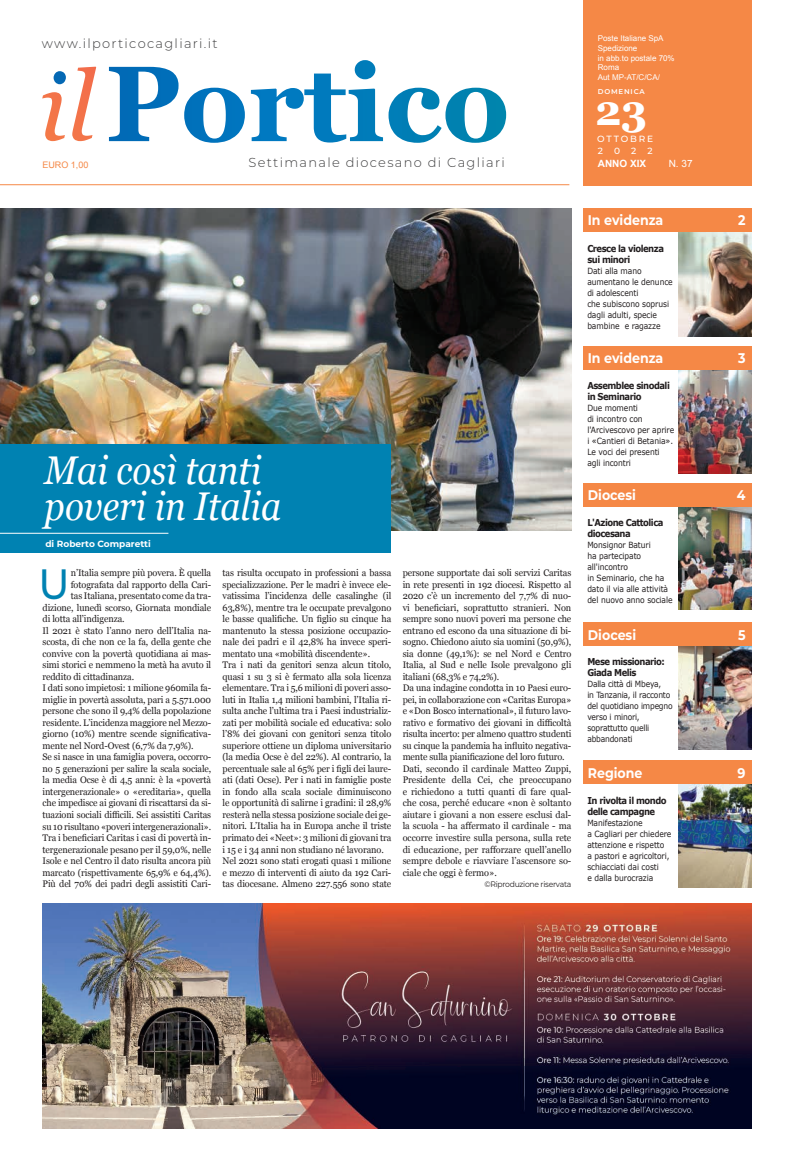
<style>
.page{position:relative;width:794px;height:1163px;background:#fff}
.page>*{position:absolute;margin:0;border:0;box-sizing:border-box;transform-origin:0 0}
.t1{font:500 42.4px "Montserrat";color:#0082b2;scale:.93 1}
.t2{font:700 42px "Georgia";color:#fff}
.t3{font:italic 40px/36px "Georgia";color:#fff;scale:.88 1}
.t4{font:700 14px "Montserrat";color:#fff;scale:.9 1}
.t5{font:300 13px "Montserrat";letter-spacing:.1em;color:#3e3e3f}
.t6{font:700 10px "Arial";color:#fff}
.t7{font:10px "Arial";color:#fff}
.t8{font:9.5px/11.5px "Georgia";letter-spacing:-.01em;color:#231f20;scale:.96 1}
.t9{font:700 9.5px/11px "Verdana";letter-spacing:-.06em;color:#231f20;scale:.89 1}
.t10{font:700 9px "Montserrat";color:#fff}
.t11{font:500 9px/11.6px "Montserrat";letter-spacing:.2em;color:#fff}
.t12{font:9px "Arial";color:#f58846}
.t13{font:8.5px/11px "Verdana";letter-spacing:-.01em;color:#231f20;scale:.89 1}
.t14{font:8px/9.6px "Arial";color:#fff}
.t15{font:8px "Montserrat";letter-spacing:-.035em;color:#231f20;scale:.96 1}
.t16{font:600 7px "Montserrat";letter-spacing:.115em;color:#fff}
</style>
<div class="page">
<div style="left:583px;top:0;width:168px;height:185px;background:#f58846"></div>
<img style="left:678px;top:232px;width:73px;height:104px">
<div style="left:583px;top:208px;width:168px;height:24px;background:#f58846"></div>
<img style="left:678px;top:370px;width:73px;height:103px">
<div style="left:583px;top:346px;width:168px;height:24px;background:#f58846"></div>
<img style="left:678px;top:506px;width:73px;height:103px">
<div style="left:583px;top:482px;width:168px;height:24px;background:#f58846"></div>
<img style="left:678px;top:646px;width:73px;height:103px">
<div style="left:583px;top:622px;width:168px;height:24px;background:#f58846"></div>
<hr style="left:0;top:184px;width:569px;height:1px;background:#f58846">
<svg style="left:42px;top:92px;width:23px;height:49px"></svg>
<svg style="left:72px;top:67px;width:24px;height:74px"></svg>
<svg style="left:54px;top:71px;width:12px;height:13px"></svg>
<svg style="left:109px;top:67px;width:69px;height:74px"></svg>
<svg style="left:184px;top:88px;width:61px;height:55px"></svg>
<svg style="left:251px;top:60px;width:255px;height:83px"></svg>
<img style="left:678px;top:784px;width:73px;height:103px">
<div style="left:583px;top:760px;width:168px;height:24px;background:#f58846"></div>
<img style="left:0;top:208px;width:571px;height:322px">
<div style="left:0;top:444px;width:390px;height:109px;background:#0082b2"></div>
<hr style="left:0;top:533px;width:168px;height:1px;background:#fff">
<img style="left:43px;top:903px;width:708px;height:225px">
<h3 class="t5" style="left:42px;top:35px;width:177px">www.ilporticocagliari.it</h3>
<p class="t12" style="left:42px;top:158px;width:48px">EURO 1,00</p>
<h3 class="t5" style="left:249px;top:154px;width:258px">Settimanale diocesano di Cagliari</h3>
<p class="t14" style="left:598px;top:34px;width:78px">Poste Italiane SpA<br>Spedizione<br>in abb.to postale 70%<br>Roma<br>Aut MP-AT/C/CA/</p>
<p class="t16" style="left:598px;top:86px;width:48px">DOMENICA</p>
<h2 class="t2" style="left:595px;top:79px;width:54px">23</h2>
<p class="t11" style="left:597px;top:133px;width:57px">OTTOBRE<br>2022</p>
<p class="t6" style="left:598px;top:157px;width:50px">ANNO XIX</p>
<p class="t7" style="left:668px;top:157px;width:25px">N. 37</p>
<h3 class="t3" style="left:45px;top:451px;width:270px">Mai così tanti poveri in Italia</h3>
<p class="t10" style="left:45px;top:537px;width:107px">di Roberto Comparetti</p>
<h1 class="t1" style="left:39px;top:554px;width:35px">U</h1>
<p class="t8" style="left:71px;top:567px;width:148px">n’Italia sempre più povera. È quella</p>
<p class="t8" style="left:71px;top:578px;width:148px">fotografata dal rapporto della Cari-</p>
<p class="t8" style="left:71px;top:590px;width:148px">tas Italiana, presentato come da tra-</p>
<p class="t8" style="left:43px;top:601px;width:177px">dizione, lunedì scorso, Giornata mondiale</p>
<p class="t8" style="left:43px;top:613px;width:87px">di lotta all’indigenza.</p>
<p class="t8" style="left:43px;top:624px;width:177px">Il 2021 è stato l’anno nero dell’Italia na-</p>
<p class="t8" style="left:43px;top:636px;width:177px">scosta, di che non ce la fa, della gente che</p>
<p class="t8" style="left:43px;top:647px;width:177px">convive con la povertà quotidiana ai mas-</p>
<p class="t8" style="left:43px;top:659px;width:177px">simi storici e nemmeno la metà ha avuto il</p>
<p class="t8" style="left:43px;top:670px;width:97px">reddito di cittadinanza.</p>
<p class="t8" style="left:43px;top:682px;width:177px">I dati sono impietosi: 1 milione 960mila fa-</p>
<p class="t8" style="left:43px;top:693px;width:177px">miglie in povertà assoluta, pari a 5.571.000</p>
<p class="t8" style="left:43px;top:705px;width:177px">persone che sono il 9,4% della popolazione</p>
<p class="t8" style="left:43px;top:716px;width:177px">residente. L’incidenza maggiore nel Mezzo-</p>
<p class="t8" style="left:43px;top:728px;width:177px">giorno (10%) mentre scende significativa-</p>
<p class="t8" style="left:43px;top:739px;width:159px">mente nel Nord-Ovest (6,7% da 7,9%).</p>
<p class="t8" style="left:43px;top:751px;width:177px">Se si nasce in una famiglia povera, occorro-</p>
<p class="t8" style="left:43px;top:762px;width:177px">no 5 generazioni per salire la scala sociale,</p>
<p class="t8" style="left:43px;top:774px;width:177px">la media Ocse è di 4,5 anni: è la «povertà</p>
<p class="t8" style="left:43px;top:785px;width:177px">intergenerazionale» o «ereditaria», quella</p>
<p class="t8" style="left:43px;top:797px;width:177px">che impedisce ai giovani di riscattarsi da si-</p>
<p class="t8" style="left:43px;top:808px;width:177px">tuazioni sociali difficili. Sei assistiti Caritas</p>
<p class="t8" style="left:43px;top:820px;width:177px">su 10 risultano «poveri intergenerazionali».</p>
<p class="t8" style="left:43px;top:831px;width:177px">Tra i beneficiari Caritas i casi di povertà in-</p>
<p class="t8" style="left:43px;top:843px;width:177px">tergenerazionale pesano per il 59,0%, nelle</p>
<p class="t8" style="left:43px;top:854px;width:177px">Isole e nel Centro il dato risulta ancora più</p>
<p class="t8" style="left:43px;top:866px;width:177px">marcato (rispettivamente 65,9% e 64,4%).</p>
<p class="t8" style="left:43px;top:877px;width:177px">Più del 70% dei padri degli assistiti Cari-</p>
<p class="t8" style="left:223px;top:567px;width:177px">tas risulta occupato in professioni a bassa specializzazione. Per le madri è invece ele&shy;vatissima l’incidenza delle casalinghe (il 63,8%), mentre tra le occupate prevalgono le basse qualifiche. Un figlio su cinque ha mantenuto la stessa posizione occupazio&shy;nale dei padri e il 42,8% ha invece speri&shy;mentato una «mobilità discendente».<br>Tra i nati da genitori senza alcun titolo, quasi 1 su 3 si è fermato alla sola licenza elementare. Tra i 5,6 milioni di poveri asso&shy;luti in Italia 1,4 milioni bambini, l’Italia ri&shy;sulta anche l’ultima tra i Paesi industrializ&shy;zati per mobilità sociale ed educativa: solo l’8% dei giovani con genitori senza titolo superiore ottiene un diploma universitario (la media Ocse è del 22%). Al contrario, la percentuale sale al 65% per i figli dei laure&shy;ati (dati Ocse). Per i nati in famiglie poste in fondo alla scala sociale diminuiscono le opportunità di salirne i gradini: il 28,9% resterà nella stessa posizione sociale dei ge&shy;nitori. L’Italia ha in Europa anche il triste primato dei «Neet»: 3 milioni di giovani tra i 15 e i 34 anni non studiano né lavorano.<br>Nel 2021 sono stati erogati quasi 1 milione e mezzo di interventi di aiuto da 192 Cari&shy;tas diocesane. Almeno 227.556 sono state</p>
<p class="t8" style="left:403px;top:567px;width:177px">persone supportate dai soli servizi Caritas in rete presenti in 192 diocesi. Rispetto al 2020 c’è un incremento del 7,7% di nuo&shy;vi beneficiari, soprattutto stranieri. Non sempre sono nuovi poveri ma persone che entrano ed escono da una situazione di bi&shy;sogno. Chiedono aiuto sia uomini (50,9%), sia donne (49,1%): se nel Nord e Centro Italia, al Sud e nelle Isole prevalgono gli italiani (68,3% e 74,2%).<br>Da una indagine condotta in 10 Paesi euro&shy;pei, in collaborazione con «Caritas Europa» e «Don Bosco international», il futuro lavo&shy;rativo e formativo dei giovani in difficoltà risulta incerto: per almeno quattro studenti su cinque la pandemia ha influito negativa&shy;mente sulla pianificazione del loro futuro.<br>Dati, secondo il cardinale Matteo Zuppi, Presidente della Cei, che preoccupano e richiedono a tutti quanti di fare qual&shy;che cosa, perché educare «non è soltanto aiutare i giovani a non essere esclusi dal&shy;la scuola - ha affermato il cardinale - ma occorre investire sulla persona, sulla rete di educazione, per rafforzare quell’anello sempre debole e riavviare l’ascensore so&shy;ciale che oggi è fermo».</p>
<p class="t15" style="left:484px;top:878px;width:92px">©Riproduzione riservata</p>
<h3 class="t4" style="left:588px;top:210px;width:85px">In evidenza</h3>
<h3 class="t4" style="left:738px;top:210px;width:10px">2</h3>
<p class="t9" style="left:587px;top:243px;width:88px">Cresce la violenza sui minori</p>
<p class="t13" style="left:587px;top:265px;width:97px">Dati alla mano aumentano le denunce di adolescenti<br>che subiscono soprusi dagli adulti, specie bambine e ragazze</p>
<h3 class="t4" style="left:588px;top:348px;width:85px">In evidenza</h3>
<h3 class="t4" style="left:738px;top:348px;width:10px">3</h3>
<p class="t9" style="left:587px;top:380px;width:94px">Assemblee sinodali in Seminario</p>
<p class="t13" style="left:587px;top:403px;width:99px">Due momenti<br>di incontro con l'Arcivescovo per aprire i «Cantieri di Betania».<br>Le voci dei presenti agli incontri</p>
<h3 class="t4" style="left:588px;top:485px;width:55px">Diocesi</h3>
<h3 class="t4" style="left:737px;top:485px;width:11px">4</h3>
<p class="t9" style="left:587px;top:517px;width:87px">L'Azione Cattolica diocesana</p>
<p class="t13" style="left:587px;top:539px;width:97px">Monsignor Baturi<br>ha partecipato all'incontro<br>in Seminario, che ha dato il via alle attività del nuovo anno sociale</p>
<h3 class="t4" style="left:588px;top:624px;width:55px">Diocesi</h3>
<h3 class="t4" style="left:738px;top:624px;width:10px">5</h3>
<p class="t9" style="left:587px;top:656px;width:89px">Mese missionario:<br>Giada Melis</p>
<p class="t13" style="left:587px;top:679px;width:97px">Dalla città di Mbeya,<br>in Tanzania, il racconto del quotidiano impegno verso i minori, soprattutto quelli abbandonati</p>
<h3 class="t4" style="left:588px;top:762px;width:62px">Regione</h3>
<h3 class="t4" style="left:737px;top:762px;width:10px">9</h3>
<p class="t9" style="left:587px;top:794px;width:91px">In rivolta il mondo delle campagne</p>
<p class="t13" style="left:587px;top:817px;width:96px">Manifestazione<br>a Cagliari per chiedere attenzione e rispetto<br>a pastori e agricoltori, schiacciati dai costi<br>e dalla burocrazia</p>
</div>
